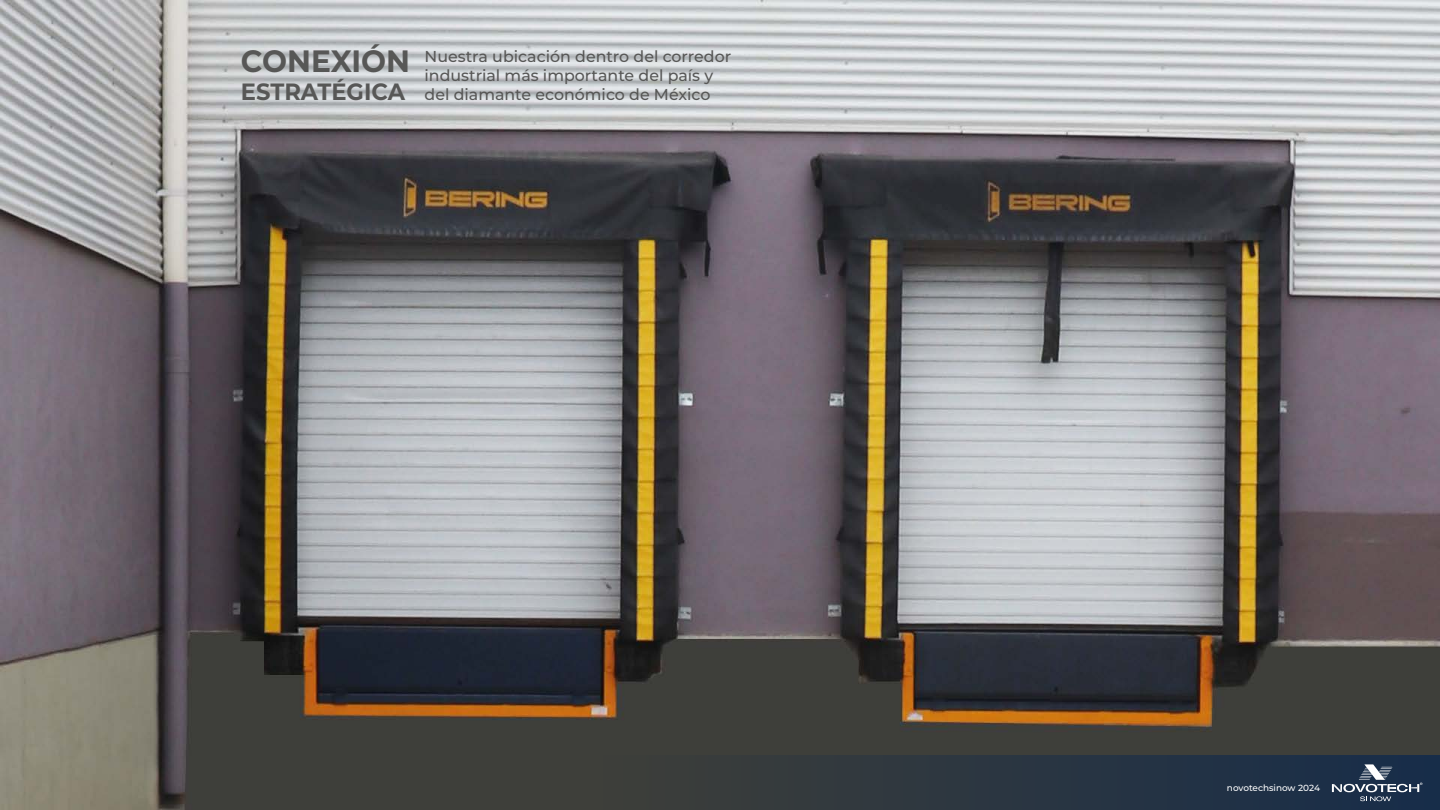
<style>
.page{position:relative;width:1440px;height:810px;background:#fff}
.page>*{position:absolute;margin:0;border:0;box-sizing:border-box;transform-origin:0 0}
.t1{font:700 30.83px "Montserrat";color:#575756;scale:.96 1}
.t2{font:700 23.55px "Montserrat";color:#575756;scale:.96 1}
.t3{font:500 15.83px/19px "Montserrat";color:#575756}
.t4{font:500 8.93px "Montserrat";letter-spacing:-.005em;color:#fff}
</style>
<div class="page">
<img style="left:0;top:0;width:1440px;height:810px">
<div style="left:599px;top:756px;width:841px;height:54px;background:linear-gradient(to right,#3e3f3a,#172d49)"></div>
<svg style="left:1332px;top:764px;width:90px;height:37px"></svg>
<h1 class="t1" style="left:241px;top:39px;width:178px">CONEXIÓN</h1>
<h2 class="t2" style="left:241px;top:75px;width:172px">ESTRATÉGICA</h2>
<p class="t3" style="left:425px;top:46px;width:308px">Nuestra ubicación dentro del corredor industrial más importante del país y del diamante económico de México</p>
<p class="t4" style="left:1227px;top:782px;width:95px">novotechsinow 2024</p>
</div>
